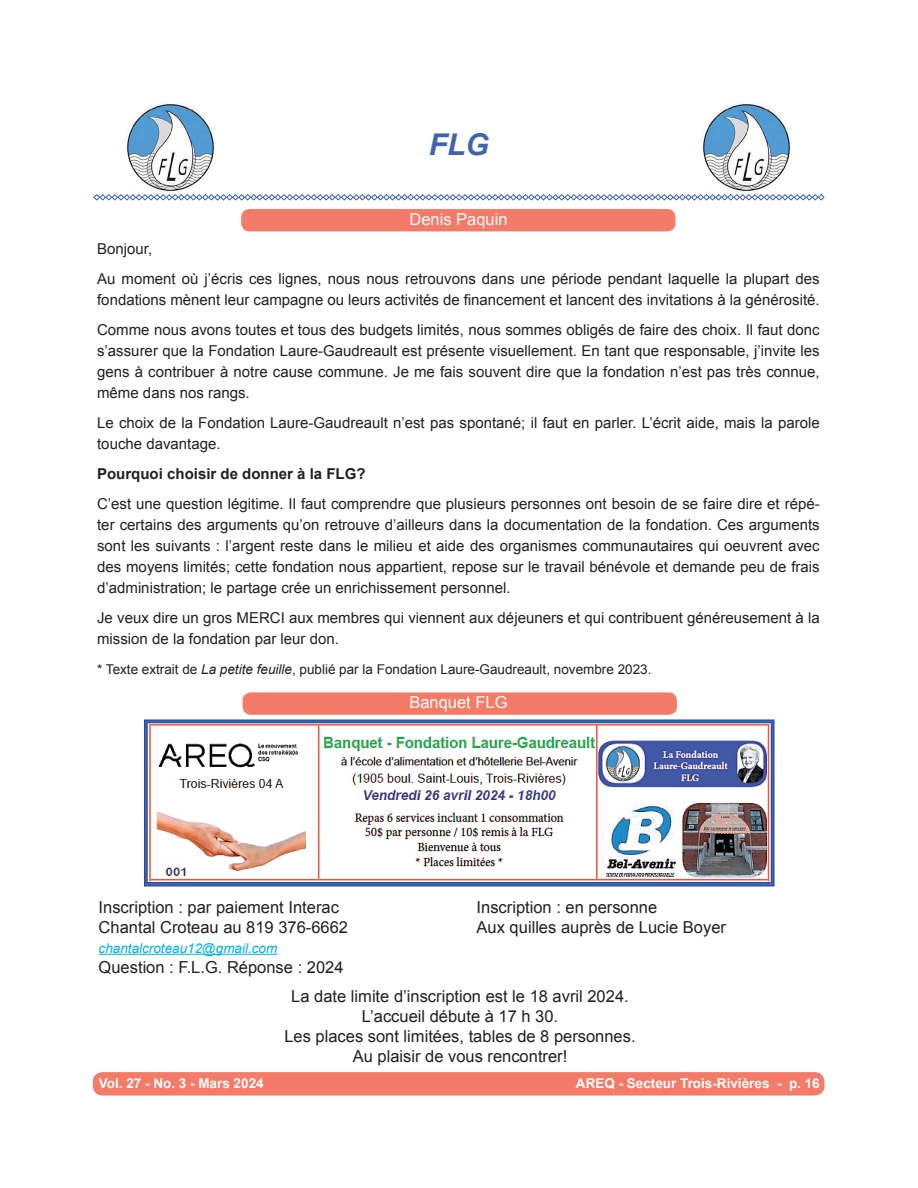
<style>
.page{position:relative;width:918px;height:1188px;background:#fff}
.page>*{position:absolute;margin:0;border:0;box-sizing:border-box;transform-origin:0 0}
.t1{font:italic 700 30px "Arial";color:#3f63ae}
.t2{font:16.5px/19.8px "Arial";color:#231f20}
.t3{font:16.5px "Arial";color:#fff}
.t4{font:15px/21px "Arial";color:#231f20}
.t5{font:700 15px "Arial";color:#231f20}
.t6{font:13.5px "Arial";color:#231f20}
.t7{font:700 13.5px "Arial";color:#fff}
.t8{font:italic 13.5px "Arial";color:#00aeef}
.s1{font-style:italic}
</style>
<div class="page">
<div style="left:94px;top:1073px;width:730px;height:22px;background:#f37b68;border-radius:9px"></div>
<div style="left:93px;top:1072px;width:731px;height:24px;border:2px solid #f37b68;border-radius:9px"></div>
<svg style="left:93px;top:194px;width:732px;height:7px"></svg>
<div style="left:242px;top:210px;width:433px;height:21px;background:#f37b68;border-radius:8px"></div>
<div style="left:241px;top:209px;width:435px;height:22px;border:2px solid #f37b68;border-radius:8px"></div>
<img style="left:126px;top:103px;width:90px;height:88px">
<img style="left:702px;top:103px;width:90px;height:88px">
<img style="left:144px;top:713px;width:631px;height:174px">
<div style="left:243px;top:693px;width:433px;height:21px;background:#f37b68;border-radius:8px"></div>
<div style="left:243px;top:692px;width:434px;height:23px;border:2px solid #f37b68;border-radius:8px"></div>
<hr style="left:99px;top:954px;width:178px;height:1px;background:#00aeef">
<h1 class="t1" style="left:429px;top:124px;width:40px">FLG</h1>
<p class="t3" style="left:410px;top:209px;width:100px">Denis Paquin</p>
<p class="t4" style="left:97px;top:234px;width:724px;line-height:30px">Bonjour,<br>Au moment où j’écris ces lignes, nous nous retrouvons dans une période pendant laquelle la plupart des</p>
<p class="t4" style="left:97px;top:285px;width:724px;line-height:30px">fondations mènent leur campagne ou leurs activités de financement et lancent des invitations à la générosité.<br>Comme nous avons toutes et tous des budgets limités, nous sommes obligés de faire des choix. Il faut donc</p>
<p class="t4" style="left:97px;top:341px;width:724px;text-align:justify">s’assurer que la Fondation Laure-Gaudreault est présente visuellement. En tant que responsable, j’invite les gens à contribuer à notre cause commune. Je me fais souvent dire que la fondation n’est pas très connue, même dans nos rangs.</p>
<p class="t4" style="left:97px;top:413px;width:724px">Le choix de la Fondation Laure-Gaudreault n’est pas spontané; il faut en parler. L’écrit aide, mais la parole touche davantage.</p>
<p class="t5" style="left:97px;top:464px;width:270px">Pourquoi choisir de donner à la FLG?</p>
<p class="t4" style="left:97px;top:494px;width:724px;text-align:justify">C’est une question légitime. Il faut comprendre que plusieurs personnes ont besoin de se faire dire et répé&shy;ter certains des arguments qu’on retrouve d’ailleurs dans la documentation de la fondation. Ces arguments sont les suivants : l’argent reste dans le milieu et aide des organismes communautaires qui oeuvrent avec des moyens limités; cette fondation nous appartient, repose sur le travail bénévole et demande peu de frais d’administration; le partage crée un enrichissement personnel.</p>
<p class="t4" style="left:97px;top:608px;width:724px">Je veux dire un gros MERCI aux membres qui viennent aux déjeuners et qui contribuent généreusement à la mission de la fondation par leur don.</p>
<p class="t6" style="left:97px;top:661px;width:556px">* Texte extrait de <span class="s1">La petite feuille</span>, publié par la Fondation Laure-Gaudreault, novembre 2023.</p>
<p class="t3" style="left:409px;top:692px;width:100px">Banquet FLG</p>
<p class="t2" style="left:99px;top:898px;width:251px">Inscription : par paiement Interac<br>Chantal Croteau au 819 376-6662</p>
<p class="t8" style="left:99px;top:939px;width:180px">chantalcroteau12@gmail.com</p>
<p class="t2" style="left:99px;top:957px;width:246px">Question : F.L.G. Réponse : 2024</p>
<p class="t2" style="left:477px;top:898px;width:251px">Inscription : en personne<br>Aux quilles auprès de Lucie Boyer</p>
<p class="t2" style="left:284px;top:987px;width:353px;text-align:center">La date limite d’inscription est le 18 avril 2024.<br>L’accueil débute à 17 h 30.<br>Les places sont limitées, tables de 8 personnes.<br>Au plaisir de vous rencontrer!</p>
<p class="t7" style="left:99px;top:1074px;width:166px">Vol. 27 - No. 3 - Mars 2024</p>
<p class="t7" style="left:576px;top:1074px;width:245px">AREQ - Secteur Trois-Rivières - p. 16</p>
</div>
